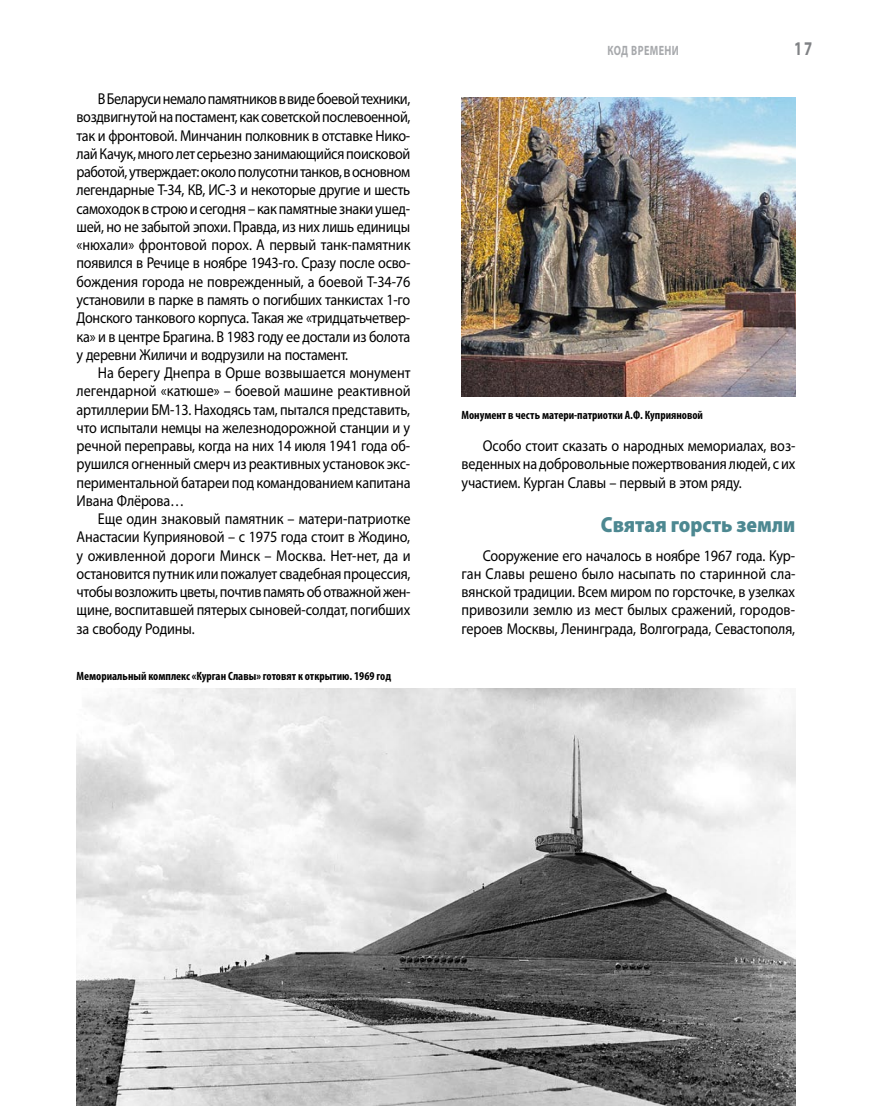
<style>
.page{position:relative;width:872px;height:1106px;background:#fff}
.page>*{position:absolute;margin:0;border:0;box-sizing:border-box;transform-origin:0 0}
.t1{font:900 21.9px "Myriad Pro";color:#4d8891;scale:.9 1}
.t2{font:700 19.5px "Myriad Pro";color:#808285;scale:.75 1}
.t3{font:15.75px/18.3px "Myriad Pro";letter-spacing:-.01em;color:#000;text-align:justify;scale:.9 1}
.t4{font:700 13.5px "Myriad Pro";letter-spacing:.04em;color:#a7a9ac;scale:.75 1}
.t5{font:700 condensed 12px "Myriad Pro";color:#000}
</style>
<div class="page">
<img style="left:461px;top:97px;width:334px;height:299px">
<img style="left:77px;top:688px;width:718px;height:418px">
<p class="t3" style="left:77px;top:89px;width:372px;text-indent:21px">В Беларуси немало памятников в виде боевой техники, воздвигнутой на постамент, как советской послевоенной, так и фронтовой. Минчанин полковник в отставке Нико&shy;лай Качук, много лет серьезно занимающийся поисковой работой, утверждает: около полусотни танков, в основном легендарные Т-34, КВ, ИС-3 и некоторые другие и шесть самоходок в строю и сегодня – как памятные знаки ушед&shy;шей, но не забытой эпохи. Правда, из них лишь единицы «нюхали» фронтовой порох. А первый танк-памятник появился в Речице в ноябре 1943-го. Сразу после осво&shy;бождения города не поврежденный, а боевой Т-34-76 установили в парке в память о погибших танкистах 1-го Донского танкового корпуса. Такая же «тридцатьчетвер&shy;ка» и в центре Брагина. В 1983 году ее достали из болота у деревни Жиличи и водрузили на постамент.</p>
<p class="t3" style="left:77px;top:363px;width:373px;text-indent:21px">На берегу Днепра в Орше возвышается монумент легендарной «катюше» – боевой машине реактивной артиллерии БМ-13. Находясь там, пытался представить, что испытали немцы на железнодорожной станции и у речной переправы, когда на них 14 июля 1941 года об&shy;рушился огненный смерч из реактивных установок экс&shy;периментальной батареи под командованием капитана Ивана Флёрова…</p>
<p class="t3" style="left:77px;top:509px;width:373px;text-indent:21px">Еще один знаковый памятник – матери-патриотке Анастасии Куприяновой – с 1975 года стоит в Жодино, у оживленной дороги Минск – Москва. Нет-нет, да и остановится путник или пожалует свадебная процессия, чтобы возложить цветы, почтив память об отважной жен&shy;щине, воспитавшей пятерых сыновей-солдат, погибших за свободу Родины.</p>
<p class="t5" style="left:77px;top:668px;width:316px">Мемориальный комплекс «Курган Славы» готовят к открытию. 1969 год</p>
<p class="t4" style="left:607px;top:42px;width:97px">Код времени</p>
<p class="t2" style="left:794px;top:36px;width:26px">17</p>
<p class="t5" style="left:461px;top:407px;width:243px">Монумент в честь матери-патриотки А.Ф. Куприяновой</p>
<p class="t3" style="left:461px;top:436px;width:372px;text-indent:21px">Особо стоит сказать о народных мемориалах, воз&shy;веденных на добровольные пожертвования людей, с их участием. Курган Славы – первый в этом ряду.</p>
<h1 class="t1" style="left:601px;top:512px;width:218px">Святая горсть земли</h1>
<p class="t3" style="left:461px;top:546px;width:373px;text-indent:21px">Сооружение его началось в ноябре 1967 года. Кур&shy;ган Славы решено было насыпать по старинной сла&shy;вянской традиции. Всем миром по горсточке, в узелках привозили землю из мест былых сражений, городов&shy;героев Москвы, Ленинграда, Волгограда, Севастополя,</p>
</div>
